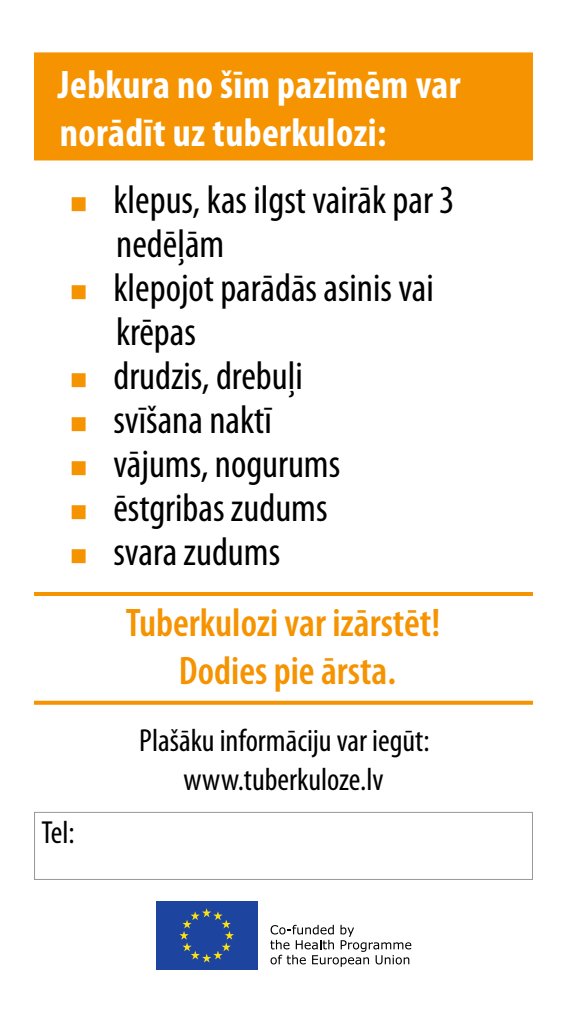
<style>
.page{position:relative;width:567px;height:1021px;background:#fff}
.page>*{position:absolute;margin:0;border:0;box-sizing:border-box;transform-origin:0 0}
.t1{font:condensed 40px/44px "Myriad Pro";color:#000}
.t2{font:600 condensed 40px/70.8px "Myriad Pro";color:#f59300}
.t3{font:700 condensed 40px/48px "Myriad Pro";letter-spacing:.01em;color:#fff}
.t4{font:condensed 32px/38.4px "Myriad Pro";color:#000;text-align:center}
.s1{color:#f59300}
.s2{font-weight:400;color:#000}
</style>
<div class="page">
<div style="left:156px;top:901px;width:101px;height:68px;background:#1d45a0"></div>
<svg style="left:179px;top:908px;width:55px;height:54px"></svg>
<svg style="left:270px;top:924px;width:141px;height:42px"></svg>
<div style="left:34px;top:52px;width:499px;height:108px;background:#f59300"></div>
<hr style="left:34px;top:592px;width:499px;height:4px;background:#f59300">
<svg style="left:34px;top:700px;width:499px;height:4px;background:#f6a730"></svg>
<div style="left:34px;top:811px;width:499px;height:69px;border:1px solid #989898"></div>
<p class="t3" style="left:58px;top:60px;width:404px">Jebkura no šīm pazīmēm var norādīt uz tuberkulozi:</p>
<p class="t1" style="left:116px;top:177px;width:340px;text-indent:-46px"><span class="s1">■</span> klepus, kas ilgst vairāk par 3 nedēļām</p>
<p class="t1" style="left:116px;top:265px;width:319px;text-indent:-46px"><span class="s1">■</span> klepojot parādās asinis vai krēpas</p>
<p class="t1" style="left:70px;top:353px;width:234px"><span class="s1">■</span> drudzis, drebuļi</p>
<p class="t1" style="left:70px;top:397px;width:204px"><span class="s1">■</span> svīšana naktī</p>
<p class="t1" style="left:70px;top:441px;width:272px"><span class="s1">■</span> vājums, nogurums</p>
<p class="t1" style="left:70px;top:485px;width:259px"><span class="s1">■</span> ēstgribas zudums</p>
<p class="t2" style="left:126px;top:515px;width:316px;text-indent:-56px">■ <span class="s2">svara zudums<br></span>Tuberkulozi var izārstēt!</p>
<p class="t2" style="left:179px;top:634px;width:219px">Dodies pie ārsta.</p>
<p class="t4" style="left:139px;top:721px;width:292px">Plašāku informāciju var iegūt: www.tuberkuloze.lv</p>
<p class="t4" style="left:41px;top:812px;width:35px">Tel:</p>
</div>
